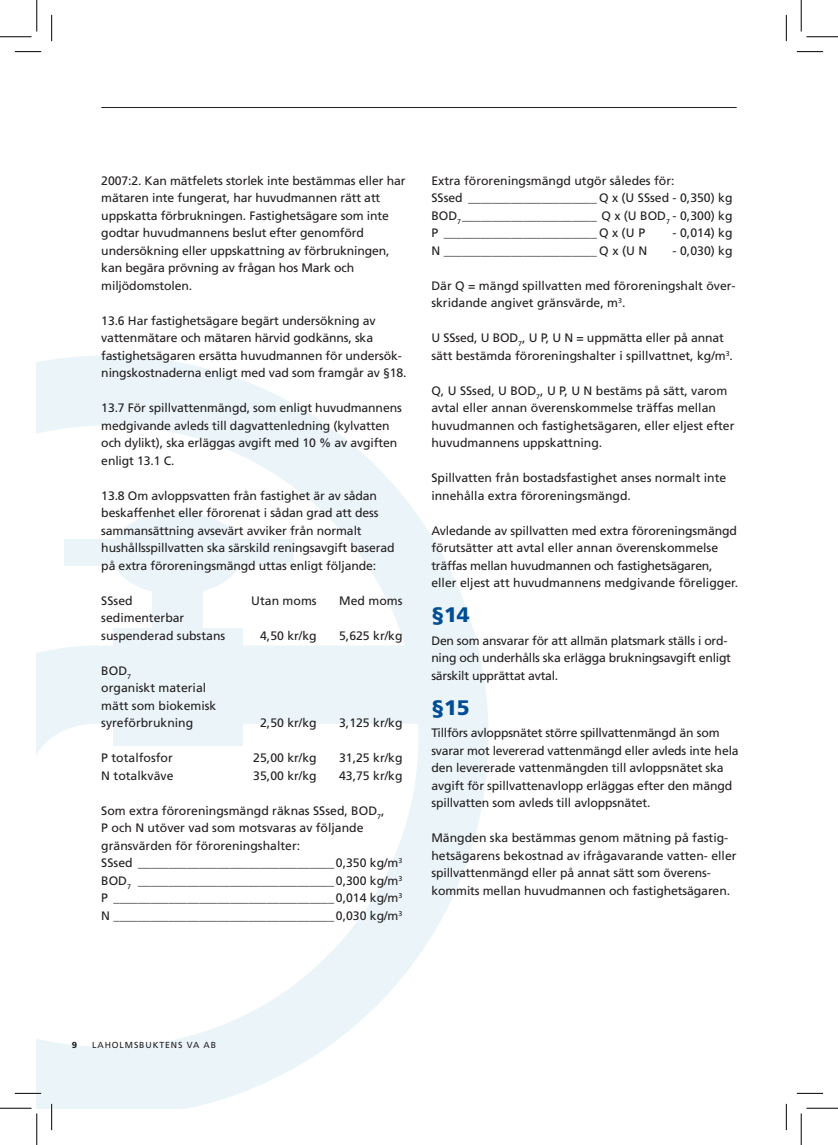
<style>
.page{position:relative;width:838px;height:1145px;background:#fff}
.page>*{position:absolute;margin:0;border:0;box-sizing:border-box;transform-origin:0 0}
.t1{font:900 21px "Frutiger LT Std";color:#014d95}
.t2{font:12.25px/17.5px "Frutiger LT Std";letter-spacing:-.01em;color:#231f20}
.t3{font:8.75px "Frutiger LT Std";letter-spacing:.1em;color:#231f20}
.t4{font:900 8.75px "Frutiger LT Std";color:#231f20}
</style>
<div class="page">
<svg style="left:37px;top:355px;width:451px;height:753px"></svg>
<div style="left:111px;top:511px;width:131px;height:84px;background:#ebf5f9;border-radius:50%"></div>
<svg style="left:37px;top:645px;width:435px;height:153px;fill:#ebf5f9"></svg>
<div style="left:152px;top:563px;width:51px;height:141px;background:#ebf5f9"></div>
<div style="left:113px;top:629px;width:129px;height:117px;background:#ebf5f9"></div>
<div style="left:64px;top:539px;width:229px;height:27px;background:#ebf5f9"></div>
<hr style="left:101px;top:107px;width:635px;height:1px;background:#231f20">
<hr style="left:15px;top:1092px;width:26px;height:2px;background:#fff">
<hr style="left:51px;top:1104px;width:2px;height:26px;background:#fff">
<svg style="left:15px;top:51px;width:26px;height:1px"></svg>
<svg style="left:796px;top:51px;width:27px;height:1px"></svg>
<svg style="left:15px;top:1093px;width:26px;height:1px"></svg>
<svg style="left:796px;top:1093px;width:27px;height:1px"></svg>
<svg style="left:51px;top:15px;width:1px;height:26px"></svg>
<svg style="left:51px;top:1104px;width:1px;height:26px"></svg>
<svg style="left:786px;top:15px;width:1px;height:26px"></svg>
<svg style="left:786px;top:1104px;width:1px;height:26px"></svg>
<hr style="left:0;top:36px;width:32px;height:1px;background:#000">
<hr style="left:806px;top:36px;width:31px;height:1px;background:#000">
<hr style="left:0;top:1108px;width:32px;height:1px;background:#000">
<hr style="left:806px;top:1108px;width:31px;height:1px;background:#000">
<hr style="left:36px;top:0;width:1px;height:31px;background:#000">
<hr style="left:36px;top:1113px;width:1px;height:32px;background:#000">
<hr style="left:800px;top:0;width:1px;height:31px;background:#000">
<hr style="left:800px;top:1113px;width:1px;height:32px;background:#000">
<p class="t2" style="left:101px;top:172px;width:305px">2007:2. Kan mätfelets storlek inte bestämmas eller har mätaren inte fungerat, har huvudmannen rätt att uppskatta förbrukningen. Fastighetsägare som inte godtar huvudmannens beslut efter genomförd undersökning eller uppskattning av förbrukningen, kan begära prövning av frågan hos Mark och miljödomstolen.</p>
<p class="t2" style="left:101px;top:312px;width:306px">13.6 Har fastighetsägare begärt undersökning av vattenmätare och mätaren härvid godkänns, ska fastighetsägaren ersätta huvudmannen för undersök&shy;ningskostnaderna enligt med vad som framgår av §18.</p>
<p class="t2" style="left:101px;top:399px;width:302px">13.7 För spillvattenmängd, som enligt huvudmannens medgivande avleds till dagvattenledning (kylvatten och dylikt), ska erläggas avgift med 10 % av avgiften enligt 13.1 C.</p>
<p class="t2" style="left:101px;top:487px;width:295px">13.8 Om avloppsvatten från fastighet är av sådan beskaffenhet eller förorenat i sådan grad att dess sammansättning avsevärt avviker från normalt hushållsspillvatten ska särskild reningsavgift baserad på extra föroreningsmängd uttas enligt följande:</p>
<p class="t2" style="left:101px;top:592px;width:33px">SSsed</p>
<p class="t2" style="left:251px;top:592px;width:67px">Utan moms</p>
<p class="t2" style="left:339px;top:592px;width:65px">Med moms</p>
<p class="t2" style="left:101px;top:610px;width:125px">sedimenterbar suspenderad substans</p>
<p class="t2" style="left:260px;top:627px;width:58px">4,50 kr/kg</p>
<p class="t2" style="left:339px;top:627px;width:65px">5,625 kr/kg</p>
<p class="t2" style="left:101px;top:662px;width:117px">BOD<sub>7<br></sub>organiskt material mätt som biokemisk syreförbrukning</p>
<p class="t2" style="left:260px;top:714px;width:58px">2,50 kr/kg</p>
<p class="t2" style="left:339px;top:714px;width:65px">3,125 kr/kg</p>
<p class="t2" style="left:101px;top:749px;width:73px">P totalfosfor</p>
<p class="t2" style="left:253px;top:749px;width:65px">25,00 kr/kg</p>
<p class="t2" style="left:339px;top:749px;width:65px">31,25 kr/kg</p>
<p class="t2" style="left:101px;top:767px;width:74px">N totalkväve</p>
<p class="t2" style="left:253px;top:767px;width:65px">35,00 kr/kg</p>
<p class="t2" style="left:339px;top:767px;width:65px">43,75 kr/kg</p>
<p class="t2" style="left:101px;top:802px;width:302px">Som extra föroreningsmängd räknas SSsed, BOD<sub>7</sub>,<br>P och N utöver vad som motsvaras av följande gränsvärden för föroreningshalter:<br>SSsed ________________________________0,350 kg/m<sup>3<br></sup>BOD<sub>7</sub> ________________________________0,300 kg/m<sup>3<br></sup>P ____________________________________0,014 kg/m<sup>3<br></sup>N ____________________________________0,030 kg/m<sup>3</sup></p>
<p class="t2" style="left:431px;top:172px;width:303px">Extra föroreningsmängd utgör således för:<br>SSsed _____________________ Q x (U SSsed - 0,350) kg BOD<sub>7</sub>______________________ Q x (U BOD<sub>7</sub> - 0,300) kg P _________________________ Q x (U P</p>
<p class="t2" style="left:672px;top:224px;width:61px">- 0,014) kg</p>
<p class="t2" style="left:431px;top:242px;width:217px">N _________________________ Q x (U N</p>
<p class="t2" style="left:672px;top:242px;width:61px">- 0,030) kg</p>
<p class="t2" style="left:431px;top:277px;width:305px">Där Q = mängd spillvatten med föroreningshalt över&shy;skridande angivet gränsvärde, m<sup>3</sup>.</p>
<p class="t2" style="left:431px;top:329px;width:303px">U SSsed, U BOD<sub>7</sub>, U P, U N = uppmätta eller på annat sätt bestämda föroreningshalter i spillvattnet, kg/m<sup>3</sup>.</p>
<p class="t2" style="left:431px;top:382px;width:304px">Q, U SSsed, U BOD<sub>7</sub>, U P, U N bestäms på sätt, varom avtal eller annan överenskommelse träffas mellan huvudmannen och fastighetsägaren, eller eljest efter huvudmannens uppskattning.</p>
<p class="t2" style="left:431px;top:469px;width:296px">Spillvatten från bostadsfastighet anses normalt inte innehålla extra föroreningsmängd.</p>
<p class="t2" style="left:431px;top:522px;width:308px">Avledande av spillvatten med extra föroreningsmängd förutsätter att avtal eller annan överenskommelse träffas mellan huvudmannen och fastighetsägaren, eller eljest att huvudmannens medgivande föreligger.</p>
<h1 class="t1" style="left:431px;top:602px;width:40px">§14</h1>
<p class="t2" style="left:431px;top:632px;width:301px">Den som ansvarar för att allmän platsmark ställs i ord&shy;ning och underhålls ska erlägga brukningsavgift enligt särskilt upprättat avtal.</p>
<h1 class="t1" style="left:431px;top:695px;width:40px">§15</h1>
<p class="t2" style="left:431px;top:724px;width:309px">Tillförs avloppsnätet större spillvattenmängd än som svarar mot levererad vattenmängd eller avleds inte hela den levererade vattenmängden till avloppsnätet ska avgift för spillvattenavlopp erläggas efter den mängd spillvatten som avleds till avloppsnätet.</p>
<p class="t2" style="left:431px;top:829px;width:307px">Mängden ska bestämmas genom mätning på fastig&shy;hetsägarens bekostnad av ifrågavarande vatten- eller spillvattenmängd eller på annat sätt som överens&shy;kommits mellan huvudmannen och fastighetsägaren.</p>
<p class="t4" style="left:72px;top:1040px;width:7px">9</p>
<p class="t3" style="left:92px;top:1040px;width:125px">LAHOLMSBUKTENS VA AB</p>
</div>
